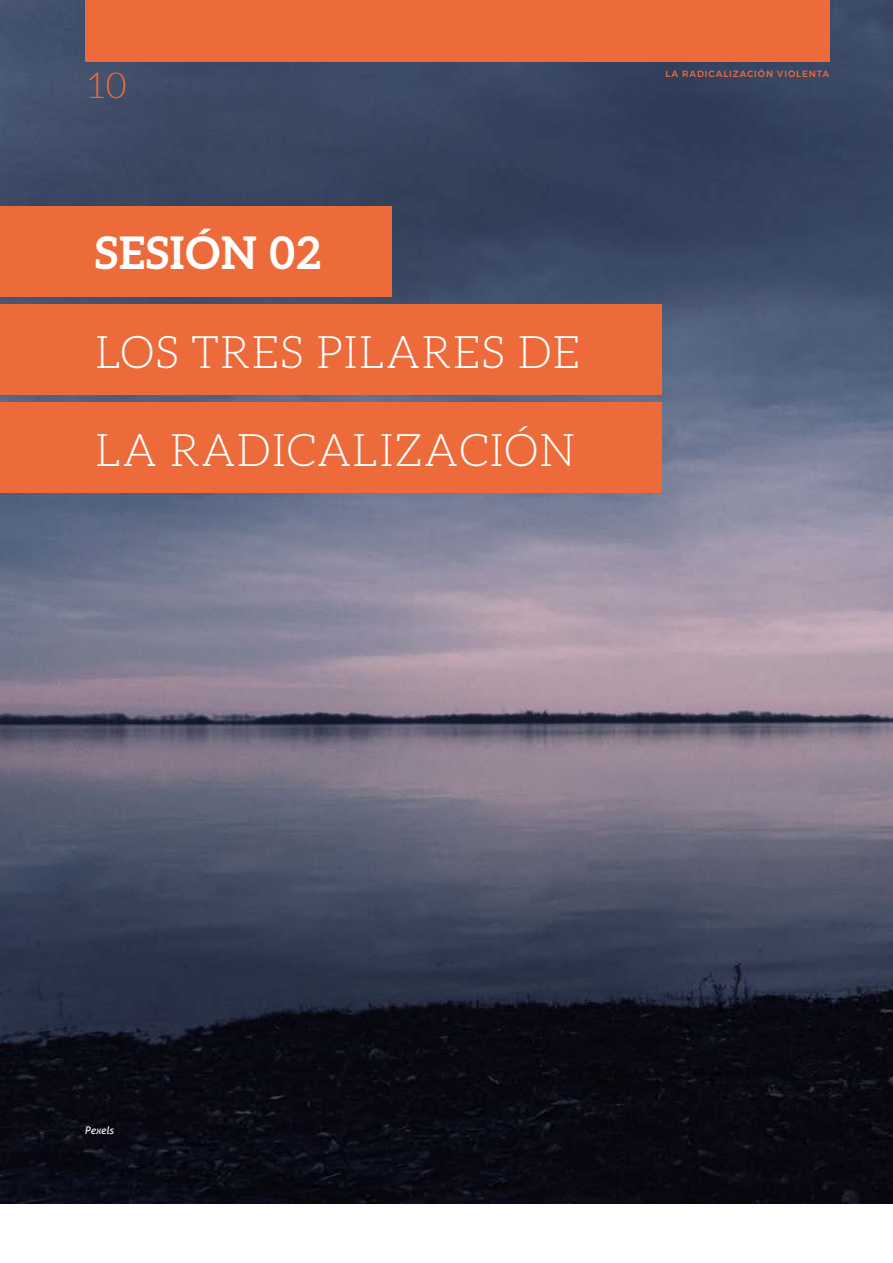
<style>
.page{position:relative;width:893px;height:1263px;background:#fff}
.page>*{position:absolute;margin:0;border:0;box-sizing:border-box;transform-origin:0 0}
.t1{font:300 45px "Aleo";letter-spacing:.02em;color:#fff}
.t2{font:700 45px "Aleo";letter-spacing:.025em;color:#fff}
.t3{font:300 36px "Lato";color:#ed6b3b}
.t4{font:italic 10.5px "Aller";color:#fff}
.t5{font:500 9px "Montserrat";letter-spacing:.1em;color:#ed6b3b}
</style>
<div class="page">
<img style="left:0;top:0;width:893px;height:1203px">
<div style="left:85px;top:0;width:744px;height:62px;background:#ed6b3b"></div>
<div style="left:0;top:206px;width:392px;height:90px;background:#ed6b3b"></div>
<div style="left:0;top:305px;width:662px;height:90px;background:#ed6b3b"></div>
<div style="left:0;top:403px;width:662px;height:90px;background:#ed6b3b"></div>
<p class="t3" style="left:85px;top:66px;width:43px">10</p>
<p class="t5" style="left:665px;top:66px;width:165px">LA RADICALIZACIÓN VIOLENTA</p>
<p class="t2" style="left:95px;top:227px;width:227px">SESIÓN 02</p>
<p class="t1" style="left:95px;top:328px;width:487px">LOS TRES PILARES DE</p>
<p class="t1" style="left:95px;top:426px;width:481px">LA RADICALIZACIÓN</p>
<p class="t4" style="left:85px;top:1124px;width:31px">Pexels</p>
</div>
